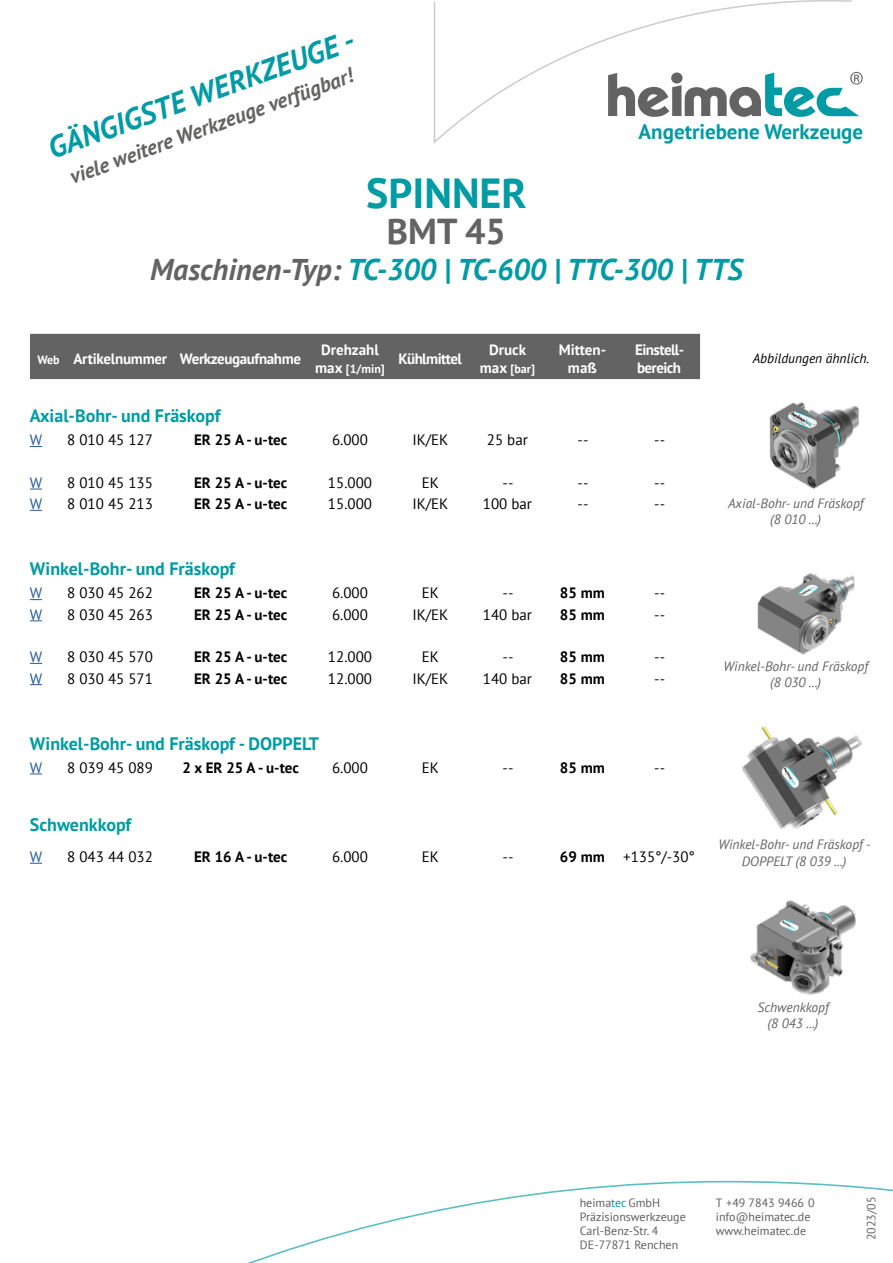
<style>
.page{position:relative;width:893px;height:1263px;background:#fff}
.page>*{position:absolute;margin:0;border:0;box-sizing:border-box;transform-origin:0 0}
.t1{font:700 42px "PT Sans";color:#009ba4}
.t2{font:700 36px "PT Sans";color:#646363}
.t3{font:italic 700 30px "PT Sans";color:#009ba4}
.t4{font:italic 700 21px "PT Sans";color:#636362}
.t5{font:700 21px "PT Sans";color:#009ba4}
.t6{font:700 18px "PT Sans";color:#009ba4}
.t7{font:15px "PT Sans";color:#000}
.t8{font:700 15px "PT Sans";color:#000}
.t9{font:700 15px "PT Sans";letter-spacing:-.025em;color:#fff}
.t10{font:700 15px/18px "PT Sans";color:#fff;text-align:center}
.t11{font:15px "PT Sans";color:#275b9b}
.t12{font:italic 13.5px/16.2px "PT Sans";color:#646363;text-align:center}
.t13{font:italic 13.5px "PT Sans";color:#000}
.t14{font:12px/13.8px "PT Sans";color:#5f5e5e}
.t15{font:700 12px "PT Sans";color:#fff}
.t16{font:12px "PT Sans";color:#646363}
.s1{color:#646363}
.s2{font-size:15px}
.s3{color:#009ba4}
</style>
<div class="page">
<svg style="left:853px;top:72px;width:10px;height:45px"></svg>
<div style="left:30px;top:334px;width:670px;height:45px;background:#646363"></div>
<svg style="left:30px;top:446px;width:12px;height:1px"></svg>
<svg style="left:30px;top:489px;width:12px;height:1px"></svg>
<svg style="left:30px;top:510px;width:12px;height:1px"></svg>
<svg style="left:30px;top:599px;width:12px;height:1px"></svg>
<svg style="left:30px;top:620px;width:12px;height:1px"></svg>
<svg style="left:30px;top:663px;width:12px;height:1px"></svg>
<svg style="left:30px;top:684px;width:12px;height:1px"></svg>
<svg style="left:30px;top:773px;width:12px;height:1px"></svg>
<svg style="left:30px;top:863px;width:12px;height:1px"></svg>
<svg style="left:433px;top:0;width:420px;height:143px"></svg>
<svg style="left:248px;top:1180px;width:645px;height:83px"></svg>
<img style="left:769px;top:402px;width:90px;height:87px">
<img style="left:757px;top:573px;width:98px;height:82px">
<img style="left:743px;top:727px;width:119px;height:102px">
<img style="left:750px;top:900px;width:106px;height:95px">
<h3 class="t3" style="left:42px;top:131px;width:325px;rotate:-20deg">GÄNGIGSTE WERKZEUGE -</h3>
<h3 class="t4" style="left:66px;top:164px;width:301px;rotate:-20deg">viele weitere Werkzeuge verfügbar!</h3>
<p class="t5" style="left:639px;top:118px;width:226px">Angetriebene Werkzeuge</p>
<p class="t1" style="left:366px;top:166px;width:162px">SPINNER</p>
<p class="t2" style="left:387px;top:208px;width:121px">BMT 45</p>
<p class="t3" style="left:150px;top:250px;width:594px"><span class="s1">Maschinen-Typ:</span> TC-300 | TC-600 | TTC-300 | TTS</p>
<p class="t15" style="left:38px;top:352px;width:23px">Web</p>
<p class="t9" style="left:73px;top:349px;width:95px">Artikelnummer</p>
<p class="t9" style="left:180px;top:349px;width:123px">Werkzeugaufnahme</p>
<p class="t10" style="left:321px;top:341px;width:59px">Drehzahl</p>
<p class="t15" style="left:315px;top:361px;width:71px"><span class="s2">max</span> [1/min]</p>
<p class="t9" style="left:398px;top:349px;width:65px">Kühlmittel</p>
<p class="t9" style="left:489px;top:340px;width:38px">Druck</p>
<p class="t15" style="left:480px;top:361px;width:57px"><span class="s2">max</span> [bar]</p>
<p class="t10" style="left:559px;top:341px;width:49px">Mitten&shy;maß</p>
<p class="t9" style="left:635px;top:340px;width:51px">Einstell-</p>
<p class="t9" style="left:637px;top:358px;width:46px">bereich</p>
<p class="t6" style="left:30px;top:404px;width:192px">Axial-Bohr- und Fräskopf</p>
<p class="t11" style="left:30px;top:430px;width:14px">W</p>
<p class="t7" style="left:67px;top:430px;width:87px">8 010 45 127</p>
<p class="t8" style="left:194px;top:430px;width:95px">ER 25 A - u-tec</p>
<p class="t7" style="left:332px;top:430px;width:37px">6.000</p>
<p class="t7" style="left:412px;top:430px;width:38px">IK/EK</p>
<p class="t7" style="left:487px;top:430px;width:42px">25 bar</p>
<p class="t7" style="left:578px;top:430px;width:12px">--</p>
<p class="t7" style="left:654px;top:430px;width:12px">--</p>
<p class="t11" style="left:30px;top:473px;width:14px">W</p>
<p class="t7" style="left:67px;top:473px;width:87px">8 010 45 135</p>
<p class="t8" style="left:194px;top:473px;width:95px">ER 25 A - u-tec</p>
<p class="t7" style="left:328px;top:473px;width:46px">15.000</p>
<p class="t7" style="left:422px;top:473px;width:19px">EK</p>
<p class="t7" style="left:503px;top:473px;width:12px">--</p>
<p class="t7" style="left:578px;top:473px;width:12px">--</p>
<p class="t7" style="left:654px;top:473px;width:12px">--</p>
<p class="t11" style="left:30px;top:494px;width:14px">W</p>
<p class="t7" style="left:67px;top:494px;width:87px">8 010 45 213</p>
<p class="t8" style="left:194px;top:494px;width:95px">ER 25 A - u-tec</p>
<p class="t7" style="left:328px;top:494px;width:46px">15.000</p>
<p class="t7" style="left:412px;top:494px;width:38px">IK/EK</p>
<p class="t7" style="left:483px;top:494px;width:51px">100 bar</p>
<p class="t7" style="left:578px;top:494px;width:12px">--</p>
<p class="t7" style="left:654px;top:494px;width:12px">--</p>
<p class="t6" style="left:30px;top:557px;width:207px">Winkel-Bohr- und Fräskopf</p>
<p class="t11" style="left:30px;top:584px;width:14px">W</p>
<p class="t7" style="left:67px;top:584px;width:87px">8 030 45 262</p>
<p class="t8" style="left:194px;top:583px;width:95px">ER 25 A - u-tec</p>
<p class="t7" style="left:332px;top:584px;width:37px">6.000</p>
<p class="t7" style="left:422px;top:584px;width:19px">EK</p>
<p class="t7" style="left:503px;top:584px;width:12px">--</p>
<p class="t8" style="left:560px;top:583px;width:46px">85 mm</p>
<p class="t7" style="left:654px;top:584px;width:12px">--</p>
<p class="t11" style="left:30px;top:605px;width:14px">W</p>
<p class="t7" style="left:67px;top:605px;width:87px">8 030 45 263</p>
<p class="t8" style="left:194px;top:605px;width:95px">ER 25 A - u-tec</p>
<p class="t7" style="left:332px;top:605px;width:37px">6.000</p>
<p class="t7" style="left:412px;top:605px;width:38px">IK/EK</p>
<p class="t7" style="left:483px;top:605px;width:51px">140 bar</p>
<p class="t8" style="left:560px;top:605px;width:46px">85 mm</p>
<p class="t7" style="left:654px;top:605px;width:12px">--</p>
<p class="t11" style="left:30px;top:647px;width:14px">W</p>
<p class="t7" style="left:67px;top:647px;width:87px">8 030 45 570</p>
<p class="t8" style="left:194px;top:647px;width:95px">ER 25 A - u-tec</p>
<p class="t7" style="left:328px;top:647px;width:46px">12.000</p>
<p class="t7" style="left:422px;top:647px;width:19px">EK</p>
<p class="t7" style="left:503px;top:647px;width:12px">--</p>
<p class="t8" style="left:560px;top:647px;width:46px">85 mm</p>
<p class="t7" style="left:654px;top:647px;width:12px">--</p>
<p class="t11" style="left:30px;top:669px;width:14px">W</p>
<p class="t7" style="left:67px;top:669px;width:87px">8 030 45 571</p>
<p class="t8" style="left:194px;top:668px;width:95px">ER 25 A - u-tec</p>
<p class="t7" style="left:328px;top:669px;width:46px">12.000</p>
<p class="t7" style="left:412px;top:669px;width:38px">IK/EK</p>
<p class="t7" style="left:483px;top:669px;width:51px">140 bar</p>
<p class="t8" style="left:560px;top:668px;width:46px">85 mm</p>
<p class="t7" style="left:654px;top:669px;width:12px">--</p>
<p class="t6" style="left:30px;top:731px;width:291px">Winkel-Bohr- und Fräskopf - DOPPELT</p>
<p class="t11" style="left:30px;top:758px;width:14px">W</p>
<p class="t7" style="left:67px;top:758px;width:87px">8 039 45 089</p>
<p class="t8" style="left:183px;top:758px;width:118px">2 x ER 25 A - u-tec</p>
<p class="t7" style="left:332px;top:758px;width:37px">6.000</p>
<p class="t7" style="left:422px;top:758px;width:19px">EK</p>
<p class="t7" style="left:503px;top:758px;width:12px">--</p>
<p class="t8" style="left:560px;top:758px;width:46px">85 mm</p>
<p class="t7" style="left:654px;top:758px;width:12px">--</p>
<p class="t6" style="left:30px;top:813px;width:103px">Schwenkkopf</p>
<p class="t11" style="left:30px;top:847px;width:14px">W</p>
<p class="t7" style="left:67px;top:847px;width:87px">8 043 44 032</p>
<p class="t8" style="left:194px;top:847px;width:95px">ER 16 A - u-tec</p>
<p class="t7" style="left:332px;top:847px;width:37px">6.000</p>
<p class="t7" style="left:422px;top:847px;width:19px">EK</p>
<p class="t7" style="left:503px;top:847px;width:12px">--</p>
<p class="t8" style="left:560px;top:847px;width:46px">69 mm</p>
<p class="t7" style="left:623px;top:847px;width:73px">+135°/-30°</p>
<p class="t13" style="left:753px;top:350px;width:118px">Abbildungen ähnlich.</p>
<p class="t12" style="left:728px;top:495px;width:137px">Axial-Bohr- und Fräskopf</p>
<p class="t12" style="left:770px;top:511px;width:52px">(8 010 ...)</p>
<p class="t12" style="left:724px;top:658px;width:146px">Winkel-Bohr- und Fräskopf (8 030 ...)</p>
<p class="t12" style="left:718px;top:836px;width:154px">Winkel-Bohr- und Fräskopf -<br>DOPPELT (8 039 ...)</p>
<p class="t12" style="left:758px;top:999px;width:73px">Schwenkkopf</p>
<p class="t12" style="left:768px;top:1015px;width:52px">(8 043 ...)</p>
<p class="t14" style="left:580px;top:1196px;width:108px">heima<span class="s3">tec</span> GmbH<br>Präzisionswerkzeuge<br>Carl-Benz-Str. 4<br>DE-77871 Renchen</p>
<p class="t14" style="left:716px;top:1196px;width:100px">T +49 7843 9466 0 info@heimatec.de www.heimatec.de</p>
<p class="t16" style="left:863px;top:1240px;width:45px;rotate:-90deg">2023/05</p>
</div>
